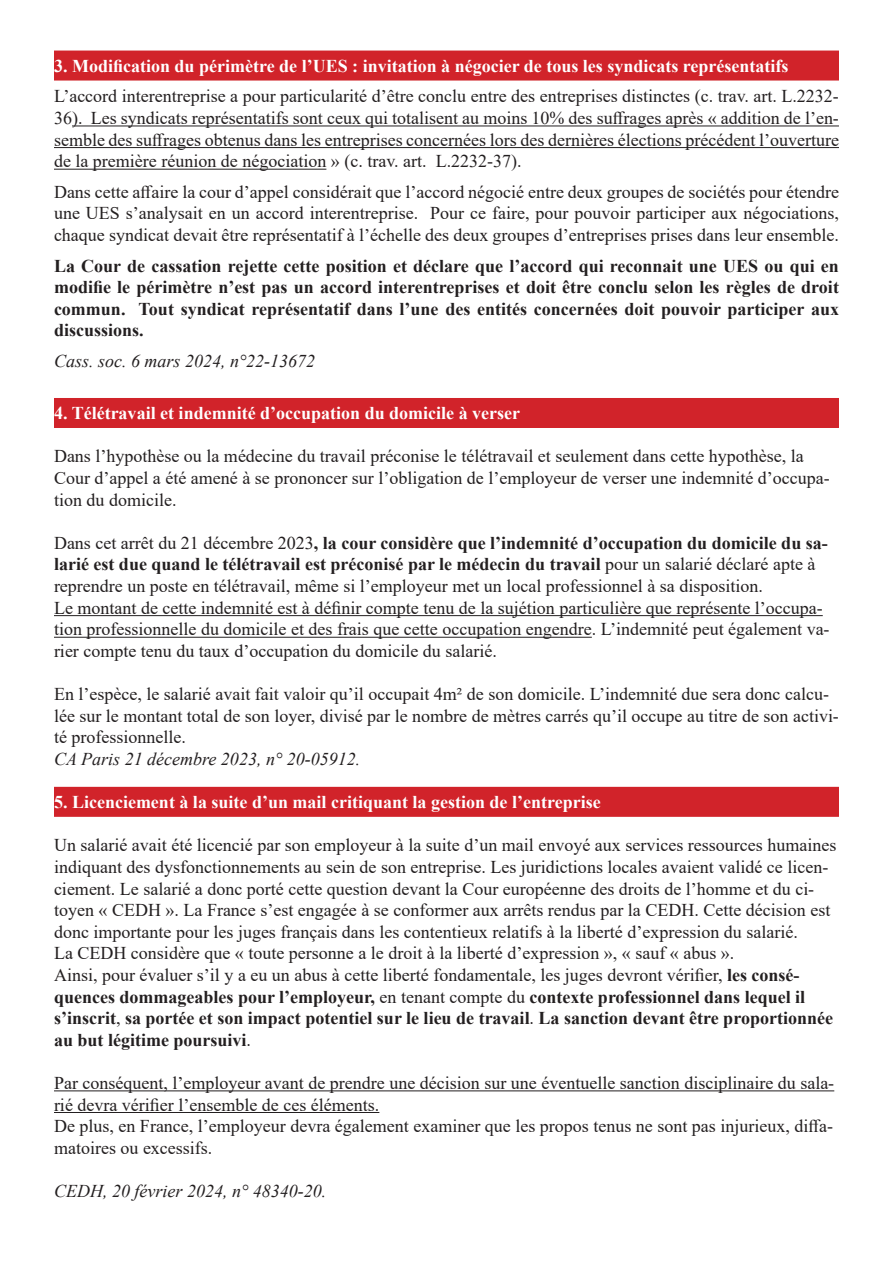
<style>
.page{position:relative;width:893px;height:1263px;background:#fff}
.page>*{position:absolute;margin:0;border:0;box-sizing:border-box;transform-origin:0 0}
.t1{font:18px/21.6px "Times New Roman";color:#231f20}
.t2{font:700 18px/21.6px "Times New Roman";color:#231f20;text-align:justify}
.t3{font:700 18px "Times New Roman";color:#fff}
.t4{font:italic 18px "Times New Roman";color:#231f20}
.s1{font-weight:700}
.s2{font-weight:400}
</style>
<div class="page">
<div style="left:54px;top:51px;width:785px;height:30px;background:#d1232a"></div>
<hr style="left:72px;top:126px;width:767px;height:1px;background:#231f20">
<hr style="left:54px;top:147px;width:785px;height:1px;background:#231f20">
<hr style="left:54px;top:169px;width:272px;height:1px;background:#231f20">
<div style="left:54px;top:398px;width:785px;height:30px;background:#d1232a"></div>
<hr style="left:54px;top:615px;width:769px;height:1px;background:#231f20">
<hr style="left:54px;top:637px;width:538px;height:1px;background:#231f20">
<div style="left:54px;top:787px;width:785px;height:30px;background:#d1232a"></div>
<hr style="left:54px;top:1090px;width:780px;height:1px;background:#231f20">
<hr style="left:54px;top:1112px;width:325px;height:1px;background:#231f20">
<p class="t3" style="left:54px;top:53px;width:736px">3. Modification du périmètre de l’UES : invitation à négocier de tous les syndicats représentatifs</p>
<p class="t1" style="left:54px;top:85px;width:786px;text-align:justify">L’accord interentreprise a pour particularité d’être conclu entre des entreprises distinctes (c. trav. art. L.2232- 36). Les syndicats représentatifs sont ceux qui totalisent au moins 10% des suffrages après « addition de l’en&shy;semble des suffrages obtenus dans les entreprises concernées lors des dernières élections précédent l’ouverture de la première réunion de négociation » (c. trav. art. L.2232-37).</p>
<p class="t1" style="left:54px;top:180px;width:786px;text-align:justify">Dans cette affaire la cour d’appel considérait que l’accord négocié entre deux groupes de sociétés pour étendre une UES s’analysait en un accord interentreprise. Pour ce faire, pour pouvoir participer aux négociations, chaque syndicat devait être représentatif à l’échelle des deux groupes d’entreprises prises dans leur ensemble.</p>
<p class="t2" style="left:54px;top:254px;width:786px">La Cour de cassation rejette cette position et déclare que l’accord qui reconnait une UES ou qui en modifie le périmètre n’est pas un accord interentreprises et doit être conclu selon les règles de droit commun. Tout syndicat représentatif dans l’une des entités concernées doit pouvoir participer aux discussions.</p>
<p class="t4" style="left:54px;top:349px;width:263px">Cass. soc. 6 mars 2024, n°22-13672</p>
<p class="t3" style="left:54px;top:400px;width:468px">4. Télétravail et indemnité d’occupation du domicile à verser</p>
<p class="t1" style="left:54px;top:445px;width:777px">Dans l’hypothèse ou la médecine du travail préconise le télétravail et seulement dans cette hypothèse, la<br>Cour d’appel a été amené à se prononcer sur l’obligation de l’employeur de verser une indemnité d’occupa&shy;tion du domicile.</p>
<p class="t1" style="left:54px;top:531px;width:775px">Dans cet arrêt du 21 décembre 2023<span class="s1">, la cour considère que l’indemnité d’occupation du domicile du sa&shy;larié est due quand le télétravail est préconisé par le médecin du travail</span> pour un salarié déclaré apte à reprendre un poste en télétravail, même si l’employeur met un local professionnel à sa disposition.</p>
<p class="t1" style="left:54px;top:596px;width:777px">Le montant de cette indemnité est à définir compte tenu de la sujétion particulière que représente l’occupa&shy;tion professionnelle du domicile et des frais que cette occupation engendre. L’indemnité peut également va&shy;rier compte tenu du taux d’occupation du domicile du salarié.</p>
<p class="t1" style="left:54px;top:683px;width:786px">En l’espèce, le salarié avait fait valoir qu’il occupait 4m² de son domicile. L’indemnité due sera donc calcu&shy;lée sur le montant total de son loyer, divisé par le nombre de mètres carrés qu’il occupe au titre de son activi&shy;té professionnelle.</p>
<p class="t4" style="left:54px;top:746px;width:308px">CA Paris 21 décembre 2023, n° 20-05912.</p>
<p class="t3" style="left:54px;top:789px;width:548px">5. Licenciement à la suite d’un mail critiquant la gestion de l’entreprise</p>
<p class="t1" style="left:54px;top:834px;width:784px">Un salarié avait été licencié par son employeur à la suite d’un mail envoyé aux services ressources humaines indiquant des dysfonctionnements au sein de son entreprise. Les juridictions locales avaient validé ce licen&shy;ciement. Le salarié a donc porté cette question devant la Cour européenne des droits de l’homme et du ci&shy;toyen « CEDH ». La France s’est engagée à se conformer aux arrêts rendus par la CEDH. Cette décision est donc importante pour les juges français dans les contentieux relatifs à la liberté d’expression du salarié.</p>
<p class="t1" style="left:54px;top:942px;width:682px">La CEDH considère que « toute personne a le droit à la liberté d’expression », « sauf « abus ».</p>
<p class="t2" style="left:54px;top:963px;width:780px;text-align:left"><span class="s2">Ainsi, pour évaluer s’il y a eu un abus à cette liberté fondamentale, les juges devront vérifier,</span> les consé&shy;quences dommageables pour l’employeur, <span class="s2">en tenant compte du</span> contexte professionnel dans lequel il s’inscrit<span class="s2">,</span> sa portée et son impact potentiel sur le lieu de travail<span class="s2">.</span> La sanction devant être proportionnée au but légitime poursuivi<span class="s2">.</span></p>
<p class="t1" style="left:54px;top:1071px;width:782px">Par conséquent, l’employeur avant de prendre une décision sur une éventuelle sanction disciplinaire du sala&shy;rié devra vérifier l’ensemble de ces éléments.</p>
<p class="t1" style="left:54px;top:1115px;width:781px">De plus, en France, l’employeur devra également examiner que les propos tenus ne sont pas injurieux, diffa&shy;matoires ou excessifs.</p>
<p class="t4" style="left:54px;top:1178px;width:274px">CEDH, 20 février 2024, n° 48340-20.</p>
</div>
